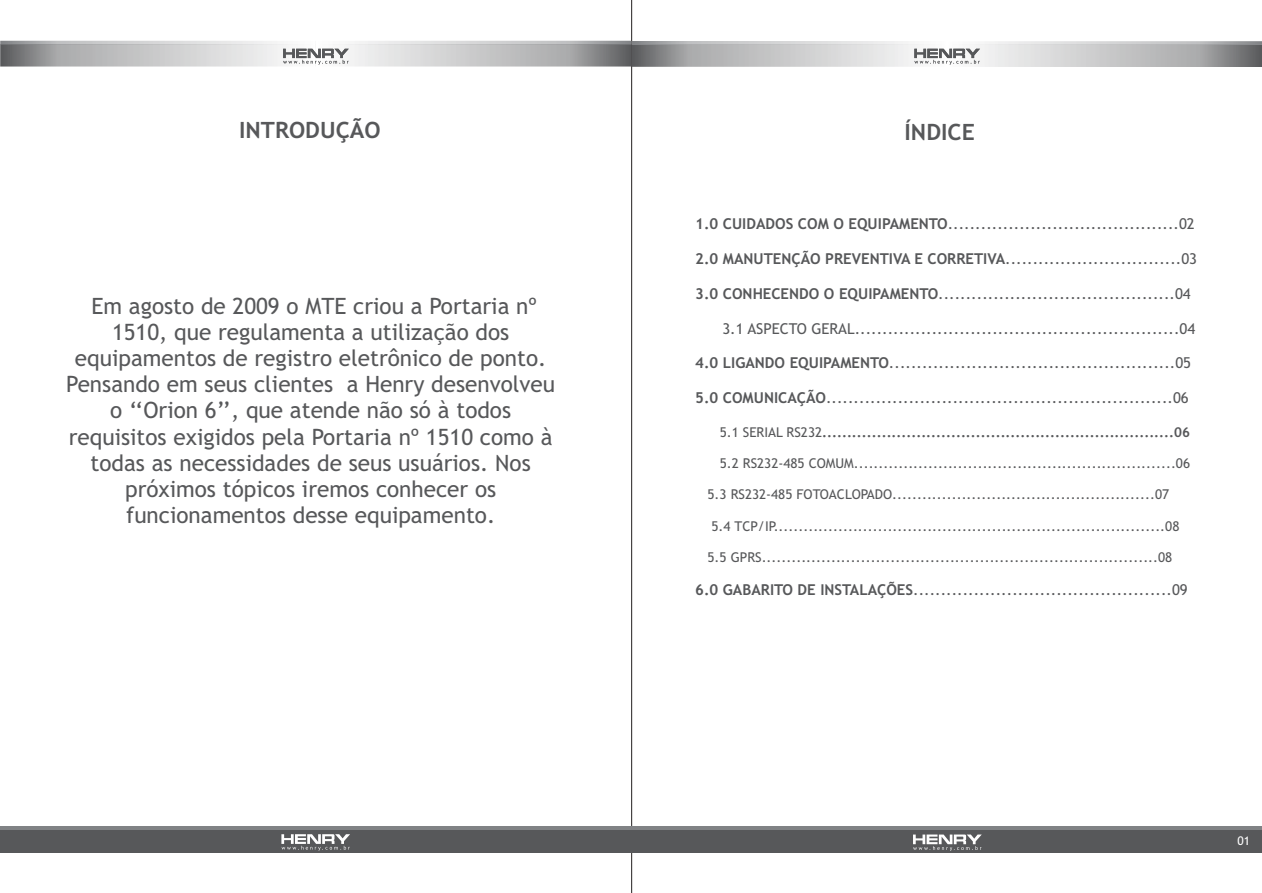
<style>
.page{position:relative;width:1262px;height:893px;background:#fff}
.page>*{position:absolute;margin:0;border:0;box-sizing:border-box;transform-origin:0 0}
.t1{font:22.5px/26.1px "Trebuchet MS";color:#57585a;text-align:center}
.t2{font:700 22.5px "Trebuchet MS";color:#57585a}
.t3{font:15px "Trebuchet MS";color:#57585a}
.t4{font:13.5px "Trebuchet MS";color:#57585a}
.t5{font:700 13.5px "Trebuchet MS";color:#57585a}
.t6{font:12px "Trebuchet MS";color:#fff}
.s1{font-weight:700}
.s2{font-weight:400}
</style>
<div class="page">
<hr style="left:631px;top:0;width:1px;height:893px;background:#231f20">
<div style="left:0;top:829px;width:1262px;height:23px;background:#57585a"></div>
<hr style="left:0;top:826px;width:1262px;height:3px;background:#808285">
<svg style="left:281px;top:834px;width:69px;height:16px"></svg>
<svg style="left:913px;top:834px;width:68px;height:17px"></svg>
<svg style="left:0;top:30px;width:1262px;height:37px"></svg>
<h1 class="t2" style="left:239px;top:121px;width:143px">INTRODUÇÃO</h1>
<h1 class="t2" style="left:904px;top:124px;width:72px">ÍNDICE</h1>
<p class="t1" style="left:66px;top:295px;width:490px">Em agosto de 2009 o MTE criou a Portaria nº 1510, que regulamenta a utilização dos equipamentos de registro eletrônico de ponto.<br>Pensando em seus clientes a Henry desenvolveu o ‘‘Orion 6’’, que atende não só à todos requisitos exigidos pela Portaria nº 1510 como à todas as necessidades de seus usuários. Nos próximos tópicos iremos conhecer os funcionamentos desse equipamento.</p>
<p class="t3" style="left:695px;top:218px;width:501px"><span class="s1">1.0 CUIDADOS COM O EQUIPAMENTO</span>..........................................02</p>
<p class="t3" style="left:695px;top:253px;width:503px"><span class="s1">2.0 MANUTENÇÃO PREVENTIVA E CORRETIVA</span>................................03</p>
<p class="t3" style="left:695px;top:288px;width:497px"><span class="s1">3.0 CONHECENDO O EQUIPAMENTO</span>...........................................04</p>
<p class="t3" style="left:722px;top:322px;width:474px">3.1 ASPECTO GERAL...........................................................04</p>
<p class="t3" style="left:695px;top:357px;width:497px"><span class="s1">4.0 LIGANDO EQUIPAMENTO</span>....................................................05</p>
<p class="t3" style="left:695px;top:392px;width:495px"><span class="s1">5.0 COMUNICAÇÃO</span>...............................................................06</p>
<p class="t5" style="left:719px;top:427px;width:472px"><span class="s2">5.1 SERIAL RS232</span>.......................................................................06</p>
<p class="t4" style="left:719px;top:458px;width:472px">5.2 RS232-485 COMUM.................................................................06</p>
<p class="t4" style="left:707px;top:489px;width:463px">5.3 RS232-485 FOTOACLOPADO.....................................................07</p>
<p class="t4" style="left:711px;top:521px;width:469px">5.4 TCP/IP...............................................................................08</p>
<p class="t4" style="left:707px;top:552px;width:466px">5.5 GPRS................................................................................08</p>
<p class="t3" style="left:695px;top:584px;width:494px"><span class="s1">6.0 GABARITO DE INSTALAÇÕES</span>...............................................09</p>
<p class="t6" style="left:1237px;top:836px;width:14px">01</p>
</div>
